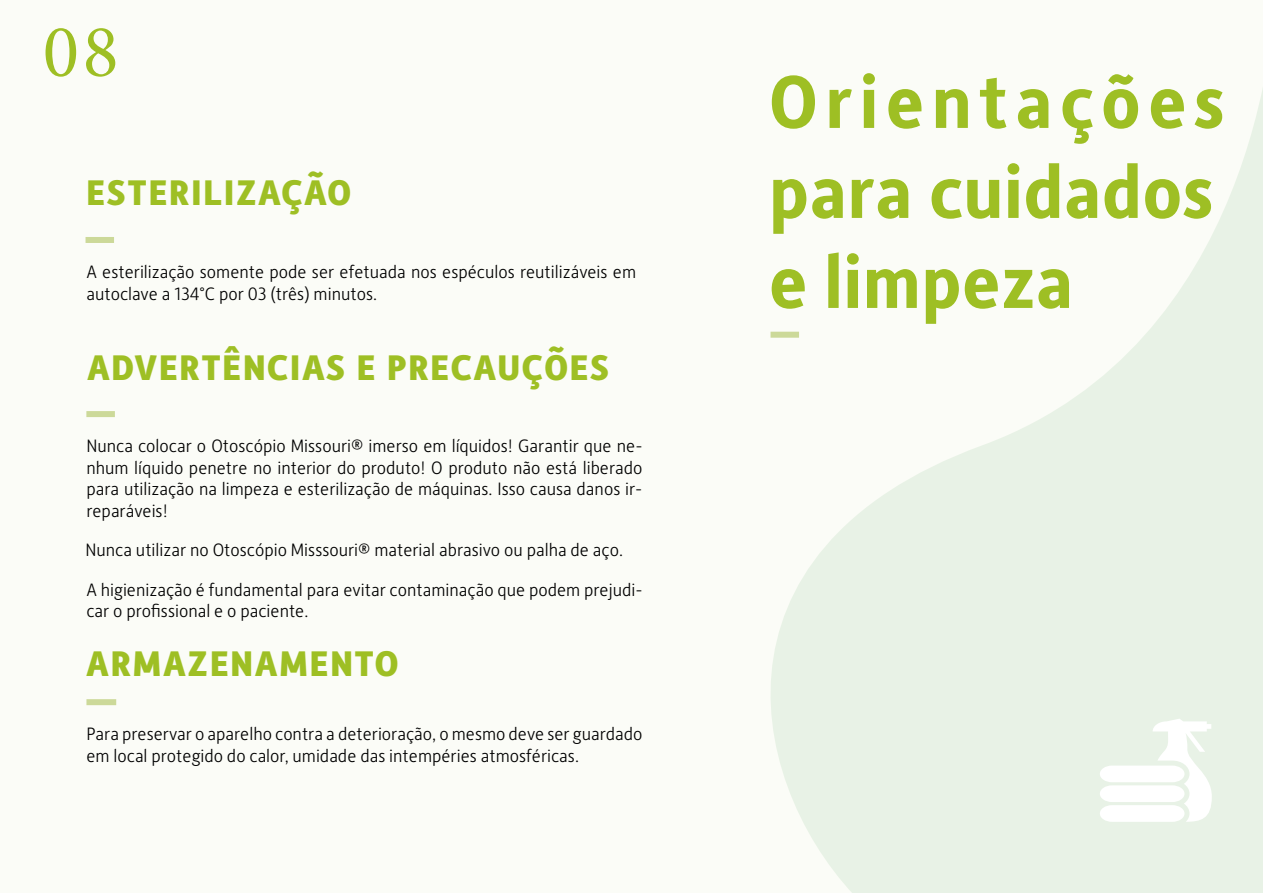
<style>
.page{position:relative;width:1263px;height:893px;background:#fbfcf7}
.page>*{position:absolute;margin:0;border:0;box-sizing:border-box;transform-origin:0 0}
.t1{font:700 75px/90px "Alber New";color:#9ebf24}
.t2{font:75px "Minion Pro";color:#9ebf24}
.t3{font:700 45px "Alber New";color:#9ebf24}
.t4{font:300 18px/21.6px "Alber New";color:#000}
</style>
<div class="page">
<svg style="left:770px;top:89px;width:493px;height:804px"></svg>
<div style="left:86px;top:237px;width:28px;height:6px;background:#ccd999"></div>
<div style="left:770px;top:332px;width:29px;height:6px;background:#ccd999"></div>
<div style="left:86px;top:411px;width:29px;height:6px;background:#ccd999"></div>
<svg style="left:1100px;top:719px;width:112px;height:103px"></svg>
<div style="left:86px;top:699px;width:30px;height:6px;background:#ccd999"></div>
<h1 class="t2" style="left:43px;top:2px;width:77px">08</h1>
<h2 class="t3" style="left:86px;top:160px;width:264px">Esterilização</h2>
<p class="t4" style="left:86px;top:260px;width:551px">A esterilização somente pode ser efetuada nos espéculos reutilizáveis em autoclave a 134°C por 03 (três) minutos.</p>
<h2 class="t3" style="left:86px;top:335px;width:525px">advertências e precauções</h2>
<p class="t4" style="left:86px;top:434px;width:558px;text-align:justify">Nunca colocar o Otoscópio Missouri® imerso em líquidos! Garantir que ne&shy;nhum líquido penetre no interior do produto! O produto não está liberado para utilização na limpeza e esterilização de máquinas. Isso causa danos ir&shy;reparáveis!</p>
<p class="t4" style="left:85px;top:538px;width:539px">Nunca utilizar no Otoscópio Misssouri® material abrasivo ou palha de aço.</p>
<p class="t4" style="left:86px;top:578px;width:558px">A higienização é fundamental para evitar contaminação que podem prejudi&shy;car o profissional e o paciente.</p>
<h2 class="t3" style="left:86px;top:631px;width:312px">Armazenamento</h2>
<p class="t4" style="left:86px;top:722px;width:557px">Para preservar o aparelho contra a deterioração, o mesmo deve ser guardado em local protegido do calor, umidade das intempéries atmosféricas.</p>
<h1 class="t1" style="left:769px;top:54px;width:457px">Orientações para cuidados e limpeza</h1>
</div>
